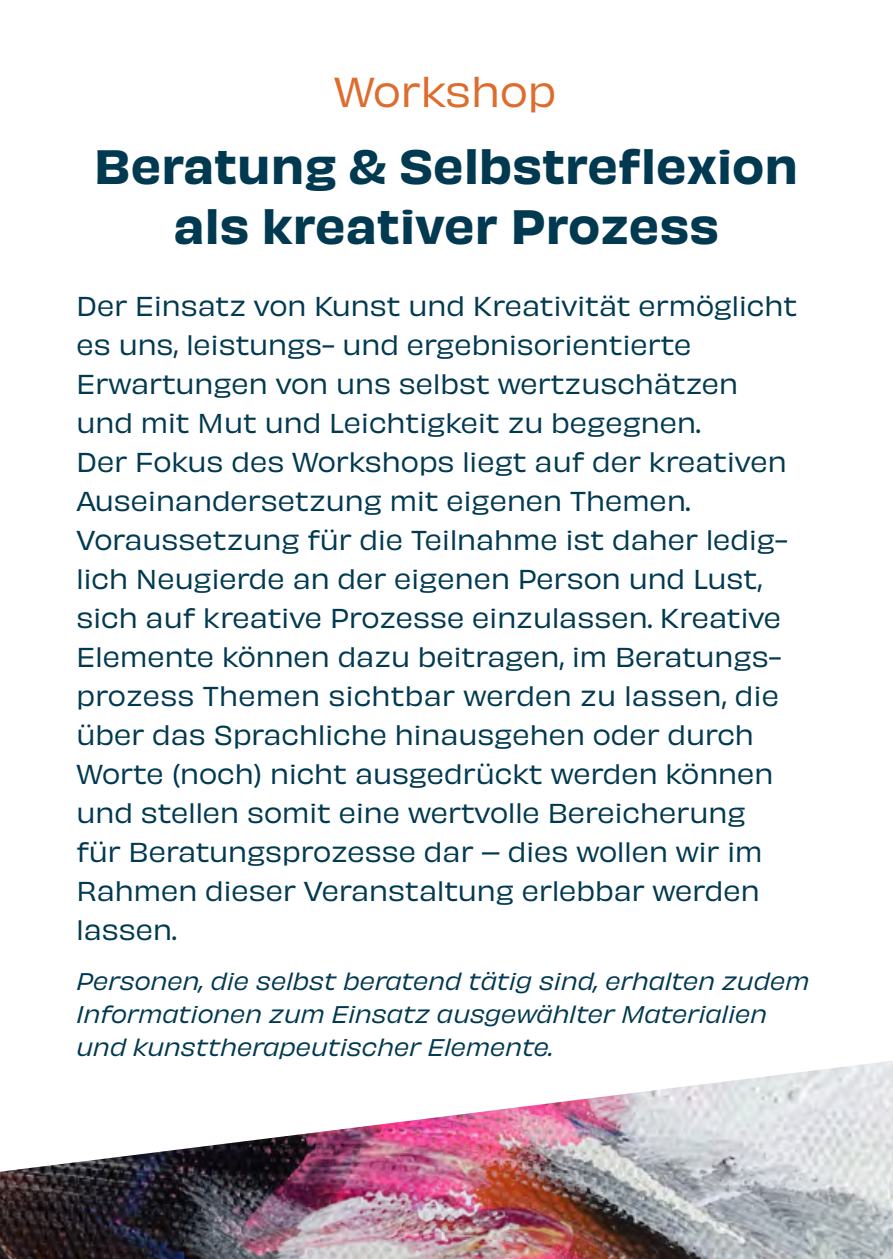
<style>
.page{position:relative;width:893px;height:1259px;background:#fff}
.page>*{position:absolute;margin:0;border:0;box-sizing:border-box;transform-origin:0 0}
.t1{font:45px/60px "Obviously Semi";color:#003950;text-align:center}
.t2{font:39px "Obviously";color:#dd6c2d}
.t3{font:25.5px/39px "Obviously";color:#003950}
.t4{font:italic 22.5px/33px "Obviously";color:#003950}
</style>
<div class="page">
<img style="left:0;top:1061px;width:893px;height:198px">
<h2 class="t2" style="left:334px;top:63px;width:224px">Workshop</h2>
<h1 class="t1" style="left:94px;top:133px;width:706px">Beratung &amp; Selbstreflexion als kreativer Prozess</h1>
<p class="t3" style="left:77px;top:284px;width:722px">Der Einsatz von Kunst und Kreativität ermöglicht es uns, leistungs- und ergebnisorientierte Erwartungen von uns selbst wertzuschätzen und mit Mut und Leichtigkeit zu begegnen.<br>Der Fokus des Workshops liegt auf der kreativen Auseinandersetzung mit eigenen Themen.<br>Voraussetzung für die Teilnahme ist daher ledig&shy;lich Neugierde an der eigenen Person und Lust, sich auf kreative Prozesse einzulassen. Kreative Elemente können dazu beitragen, im Beratungs&shy;prozess Themen sichtbar werden zu lassen, die über das Sprachliche hinausgehen oder durch Worte (noch) nicht ausgedrückt werden können und stellen somit eine wertvolle Bereicherung<br>für Beratungsprozesse dar – dies wollen wir im Rahmen dieser Veranstaltung erlebbar werden lassen.</p>
<p class="t4" style="left:77px;top:963px;width:734px">Personen, die selbst beratend tätig sind, erhalten zudem<br>Informationen zum Einsatz ausgewählter Materialien und kunsttherapeutischer Elemente.</p>
</div>
